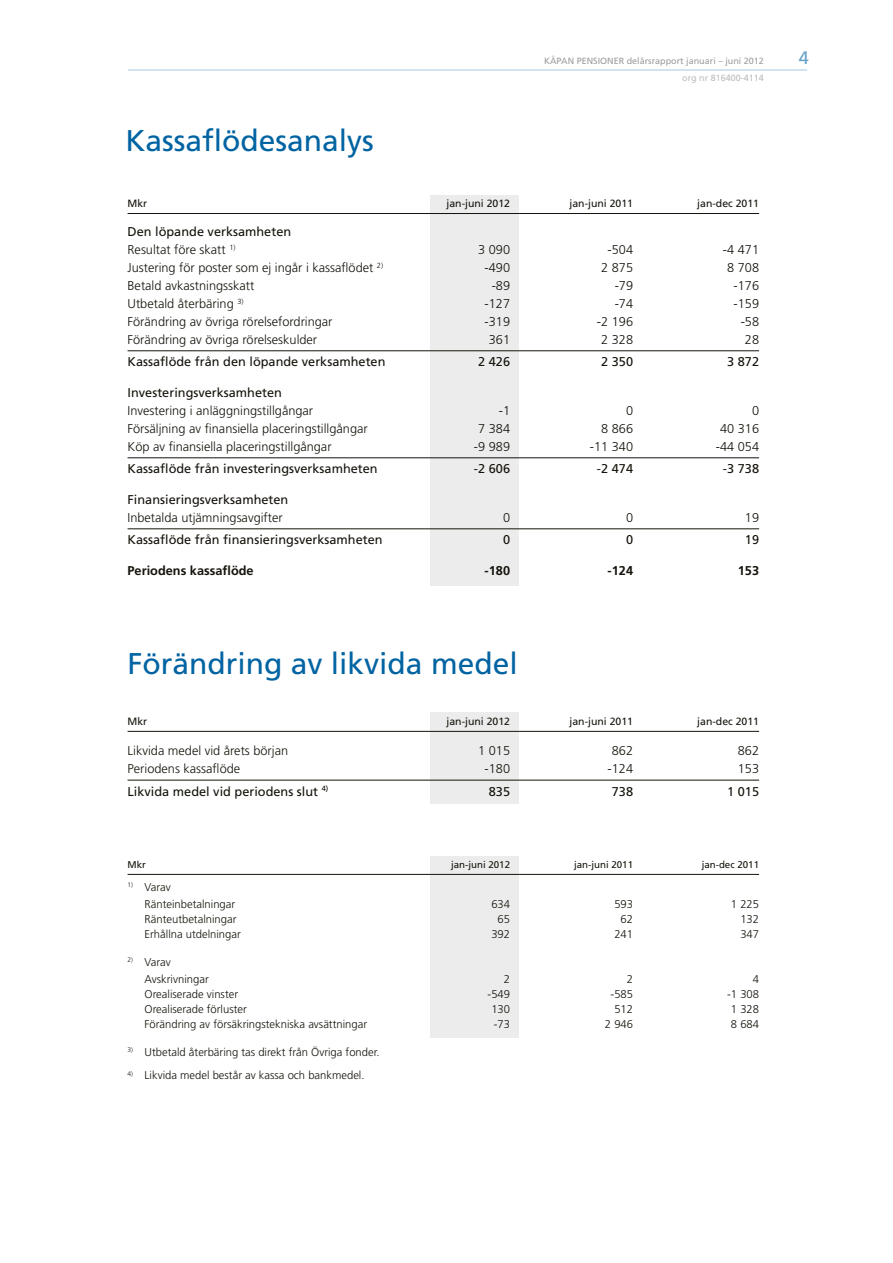
<style>
.page{position:relative;width:893px;height:1263px;background:#fff}
.page>*{position:absolute;margin:0;border:0;box-sizing:border-box;transform-origin:0 0}
.t1{font:30px "Frutiger";color:#0063a2}
.t2{font:18px "Frutiger";color:#66a3c8}
.t3{font:300 12.75px "Frutiger";color:#15130b}
.t4{font:12.75px/18px "Frutiger";color:#15130b}
.t5{font:700 12.75px "Frutiger";color:#15130b}
.t6{font:300 11.25px/17.1px "Frutiger";color:#15130b}
.t7{font:10.5px "Frutiger";color:#15130b}
.t8{font:9.75px "Frutiger";color:#15130b}
.t9{font:9px "Frutiger";color:#9c9d9c}
.t10{font:9px "Frutiger";color:#bbbcbb}
.s1{font-weight:300}
</style>
<div class="page">
<hr style="left:84px;top:70px;width:723px;height:1px;background:#a6c9df">
<div style="left:431px;top:856px;width:88px;height:181px;background:#ececec"></div>
<div style="left:431px;top:712px;width:88px;height:92px;background:#ececec"></div>
<div style="left:431px;top:195px;width:88px;height:390px;background:#ececec"></div>
<div style="left:62px;top:58px;width:66px;height:25px;background:#fff"></div>
<hr style="left:128px;top:213px;width:631px;height:1px;background:#15130b">
<hr style="left:128px;top:350px;width:631px;height:1px;background:#15130b">
<hr style="left:128px;top:457px;width:631px;height:1px;background:#15130b">
<hr style="left:128px;top:528px;width:631px;height:1px;background:#15130b">
<hr style="left:128px;top:731px;width:631px;height:1px;background:#15130b">
<hr style="left:128px;top:780px;width:631px;height:1px;background:#15130b">
<hr style="left:128px;top:874px;width:631px;height:1px;background:#15130b">
<h1 class="t1" style="left:125px;top:122px;width:250px">Kassaflödesanalys</h1>
<p class="t9" style="left:544px;top:55px;width:221px">Kåpan pensioner delårsrapport januari – juni 2012</p>
<h2 class="t2" style="left:799px;top:47px;width:12px">4</h2>
<p class="t10" style="left:682px;top:72px;width:83px">org nr 816400-4114</p>
<p class="t7" style="left:128px;top:197px;width:21px">Mkr</p>
<p class="t7" style="left:446px;top:197px;width:65px">jan-juni 2012</p>
<p class="t7" style="left:569px;top:197px;width:65px">jan-juni 2011</p>
<p class="t7" style="left:697px;top:197px;width:63px">jan-dec 2011</p>
<p class="t4" style="left:128px;top:222px;width:165px">Den löpande verksamheten<br><span class="s1">Resultat före skatt</span> <sup>1)</sup></p>
<p class="t3" style="left:478px;top:242px;width:33px">3 090</p>
<p class="t3" style="left:608px;top:242px;width:27px">-504</p>
<p class="t3" style="left:723px;top:242px;width:38px">-4 471</p>
<p class="t3" style="left:128px;top:260px;width:257px">Justering för poster som ej ingår i kassaflödet <sup>2)</sup></p>
<p class="t3" style="left:485px;top:260px;width:27px">-490</p>
<p class="t3" style="left:601px;top:260px;width:33px">2 875</p>
<p class="t3" style="left:727px;top:260px;width:33px">8 708</p>
<p class="t3" style="left:128px;top:278px;width:128px">Betald avkastningsskatt</p>
<p class="t3" style="left:492px;top:278px;width:20px">-89</p>
<p class="t3" style="left:615px;top:278px;width:20px">-79</p>
<p class="t3" style="left:734px;top:278px;width:27px">-176</p>
<p class="t3" style="left:128px;top:296px;width:118px">Utbetald återbäring <sup>3)</sup></p>
<p class="t3" style="left:485px;top:296px;width:27px">-127</p>
<p class="t3" style="left:615px;top:296px;width:20px">-74</p>
<p class="t3" style="left:734px;top:296px;width:27px">-159</p>
<p class="t3" style="left:128px;top:314px;width:206px">Förändring av övriga rörelsefordringar</p>
<p class="t3" style="left:485px;top:314px;width:27px">-319</p>
<p class="t3" style="left:597px;top:314px;width:38px">-2 196</p>
<p class="t3" style="left:741px;top:314px;width:20px">-58</p>
<p class="t3" style="left:128px;top:332px;width:191px">Förändring av övriga rörelseskulder</p>
<p class="t3" style="left:489px;top:332px;width:23px">361</p>
<p class="t3" style="left:601px;top:332px;width:33px">2 328</p>
<p class="t3" style="left:745px;top:332px;width:16px">28</p>
<p class="t4" style="left:128px;top:353px;width:259px">Kassaflöde från den löpande verksamheten</p>
<p class="t4" style="left:478px;top:353px;width:33px">2 426</p>
<p class="t4" style="left:601px;top:353px;width:33px">2 350</p>
<p class="t4" style="left:727px;top:353px;width:33px">3 872</p>
<p class="t4" style="left:128px;top:383px;width:156px">I nvesteringsverksamheten</p>
<p class="t3" style="left:128px;top:403px;width:187px">Investering i anläggningstillgångar</p>
<p class="t3" style="left:499px;top:403px;width:13px">-1</p>
<p class="t3" style="left:626px;top:403px;width:9px">0</p>
<p class="t3" style="left:752px;top:403px;width:9px">0</p>
<p class="t3" style="left:128px;top:421px;width:242px">Försäljning av finansiella placeringstillgångar</p>
<p class="t3" style="left:478px;top:421px;width:33px">7 384</p>
<p class="t3" style="left:601px;top:421px;width:33px">8 866</p>
<p class="t3" style="left:720px;top:421px;width:40px">40 316</p>
<p class="t3" style="left:128px;top:439px;width:206px">Köp av finansiella placeringstillgångar</p>
<p class="t3" style="left:474px;top:439px;width:38px">-9 989</p>
<p class="t3" style="left:590px;top:439px;width:45px">-11 340</p>
<p class="t3" style="left:716px;top:439px;width:45px">-44 054</p>
<p class="t4" style="left:128px;top:460px;width:252px">Kassaflöde från investeringsverksamheten</p>
<p class="t4" style="left:474px;top:460px;width:38px">-2 606</p>
<p class="t4" style="left:597px;top:460px;width:38px">-2 474</p>
<p class="t4" style="left:723px;top:460px;width:38px">-3 738</p>
<p class="t4" style="left:128px;top:490px;width:162px">Finansieringsverksamheten</p>
<p class="t3" style="left:128px;top:510px;width:157px">Inbetalda utjämningsavgifter</p>
<p class="t3" style="left:503px;top:510px;width:9px">0</p>
<p class="t3" style="left:626px;top:510px;width:9px">0</p>
<p class="t3" style="left:745px;top:510px;width:16px">19</p>
<p class="t4" style="left:128px;top:531px;width:257px">Kassaflöde från finansieringsverksamheten</p>
<p class="t4" style="left:503px;top:531px;width:9px">0</p>
<p class="t4" style="left:626px;top:531px;width:9px">0</p>
<p class="t4" style="left:745px;top:531px;width:16px">19</p>
<p class="t5" style="left:128px;top:563px;width:128px">Periodens kassaflöde</p>
<p class="t5" style="left:485px;top:563px;width:27px">-180</p>
<p class="t5" style="left:608px;top:563px;width:27px">-124</p>
<p class="t5" style="left:738px;top:563px;width:23px">153</p>
<h1 class="t1" style="left:128px;top:645px;width:392px">Förändring av likvida medel</h1>
<p class="t7" style="left:128px;top:715px;width:21px">Mkr</p>
<p class="t7" style="left:446px;top:715px;width:65px">jan-juni 2012</p>
<p class="t7" style="left:569px;top:715px;width:65px">jan-juni 2011</p>
<p class="t7" style="left:697px;top:715px;width:63px">jan-dec 2011</p>
<p class="t3" style="left:128px;top:744px;width:162px">Likvida medel vid årets början</p>
<p class="t3" style="left:478px;top:744px;width:33px">1 015</p>
<p class="t3" style="left:612px;top:744px;width:23px">862</p>
<p class="t3" style="left:738px;top:744px;width:23px">862</p>
<p class="t3" style="left:128px;top:762px;width:114px">Periodens kassaflöde</p>
<p class="t3" style="left:485px;top:762px;width:27px">-180</p>
<p class="t3" style="left:608px;top:762px;width:27px">-124</p>
<p class="t3" style="left:738px;top:762px;width:23px">153</p>
<p class="t4" style="left:128px;top:782px;width:202px">Likvida medel vid periodens slut <sup>4)</sup></p>
<p class="t4" style="left:489px;top:782px;width:23px">835</p>
<p class="t4" style="left:612px;top:782px;width:23px">738</p>
<p class="t4" style="left:727px;top:782px;width:33px">1 015</p>
<p class="t8" style="left:128px;top:858px;width:20px">Mkr</p>
<p class="t8" style="left:451px;top:858px;width:61px">jan-juni 2012</p>
<p class="t8" style="left:574px;top:858px;width:61px">jan-juni 2011</p>
<p class="t8" style="left:702px;top:858px;width:59px">jan-dec 2011</p>
<p class="t6" style="left:145px;top:879px;width:92px;text-indent:-17px"><sup>1)</sup> Varav<br>Ränteinbetalningar</p>
<p class="t6" style="left:491px;top:896px;width:20px">634</p>
<p class="t6" style="left:614px;top:896px;width:20px">593</p>
<p class="t6" style="left:731px;top:896px;width:30px">1 225</p>
<p class="t6" style="left:145px;top:911px;width:93px">Ränteutbetalningar</p>
<p class="t6" style="left:498px;top:911px;width:14px">65</p>
<p class="t6" style="left:621px;top:911px;width:14px">62</p>
<p class="t6" style="left:740px;top:911px;width:20px">132</p>
<p class="t6" style="left:145px;top:926px;width:98px">Erhållna utdelningar</p>
<p class="t6" style="left:491px;top:926px;width:20px">392</p>
<p class="t6" style="left:614px;top:926px;width:20px">241</p>
<p class="t6" style="left:740px;top:926px;width:20px">347</p>
<p class="t6" style="left:145px;top:953px;width:66px;text-indent:-17px"><sup>2)</sup> Varav<br>Avskrivningar</p>
<p class="t6" style="left:504px;top:971px;width:8px">2</p>
<p class="t6" style="left:627px;top:971px;width:8px">2</p>
<p class="t6" style="left:753px;top:971px;width:8px">4</p>
<p class="t6" style="left:145px;top:986px;width:95px">Orealiserade vinster</p>
<p class="t6" style="left:488px;top:986px;width:24px">-549</p>
<p class="t6" style="left:611px;top:986px;width:24px">-585</p>
<p class="t6" style="left:727px;top:986px;width:33px">-1 308</p>
<p class="t6" style="left:145px;top:1001px;width:104px">Orealiserade förluster</p>
<p class="t6" style="left:491px;top:1001px;width:20px">130</p>
<p class="t6" style="left:614px;top:1001px;width:20px">512</p>
<p class="t6" style="left:731px;top:1001px;width:30px">1 328</p>
<p class="t6" style="left:145px;top:1016px;width:224px">Förändring av försäkringstekniska avsättningar</p>
<p class="t6" style="left:494px;top:1016px;width:18px">-73</p>
<p class="t6" style="left:605px;top:1016px;width:30px">2 946</p>
<p class="t6" style="left:731px;top:1016px;width:30px">8 684</p>
<p class="t6" style="left:128px;top:1043px;width:254px"><sup>3)</sup> Utbetald återbäring tas direkt från Övriga fonder.</p>
<p class="t6" style="left:128px;top:1067px;width:239px"><sup>4)</sup> Likvida medel består av kassa och bankmedel.</p>
</div>
